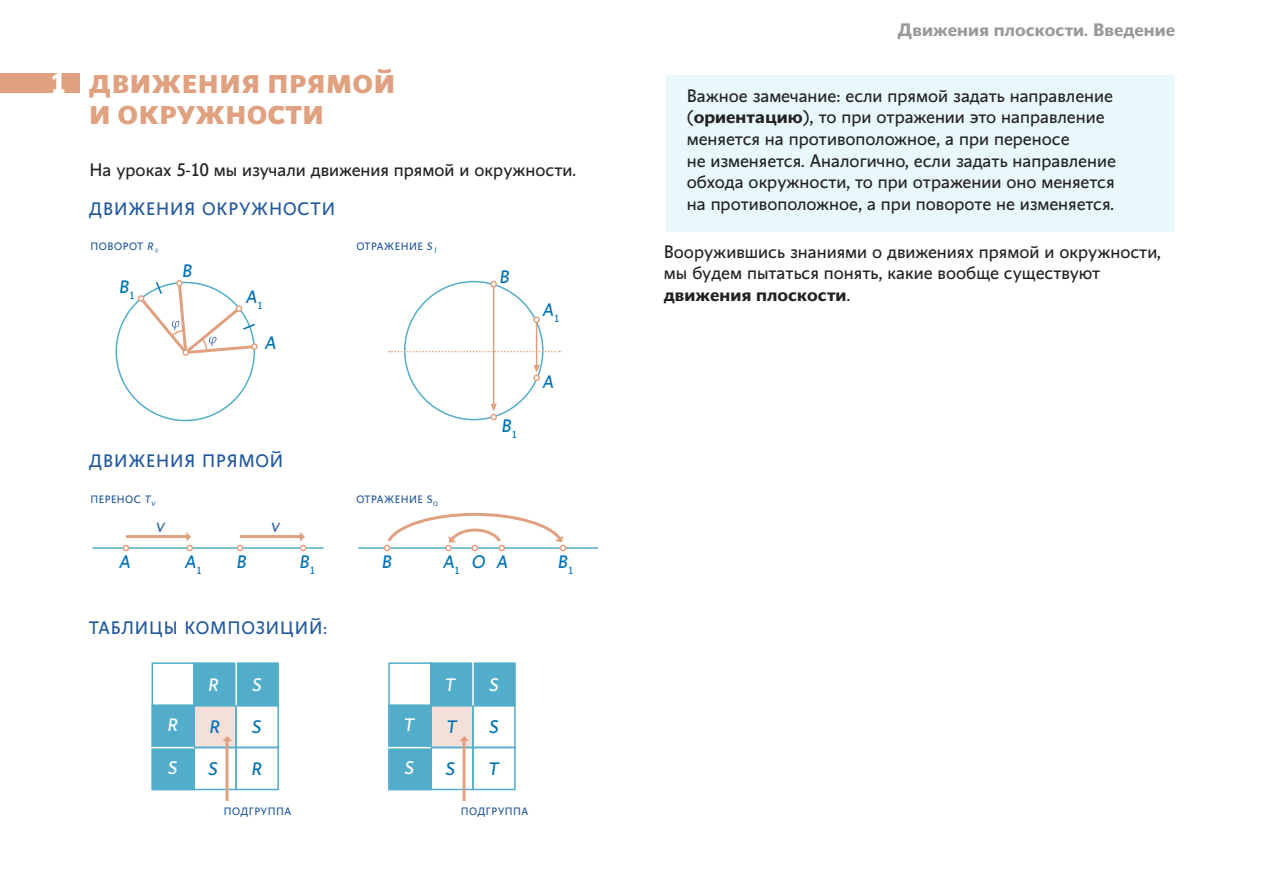
<style>
.page{position:relative;width:1263px;height:893px;background:#fff}
.page>*{position:absolute;margin:0;border:0;box-sizing:border-box;transform-origin:0 0}
.t1{font:800 25.65px/30.8px "Conqueror Sans";color:#e0a180}
.t2{font:18px/21.6px "Conqueror Sans";color:#222221}
.t3{font:18px "Conqueror Sans";letter-spacing:.05em;color:#2259a1}
.t4{font:italic 18px "Conqueror Sans";color:#0073b6}
.t5{font:700 18px "Conqueror Sans";color:#999}
.t6{font:italic 18px "Conqueror Sans";color:#fff}
.t7{font:italic 13.2px "Conqueror Sans";color:#2259a1}
.t8{font:10.65px "Conqueror Sans";letter-spacing:.05em;color:#2259a1}
.t9{font:italic 8.4px "Conqueror Sans";color:#0073b6}
.s1{font-weight:700;font-size:29.4px;color:#fff}
.s2{font-style:italic}
.s3{font-weight:700}
</style>
<div class="page">
<div style="left:194px;top:705px;width:42px;height:42px;background:#f4e0d9"></div>
<div style="left:430px;top:705px;width:42px;height:42px;background:#f4e0d9"></div>
<div style="left:235px;top:705px;width:44px;height:43px;border:2px solid #52adca"></div>
<div style="left:193px;top:747px;width:44px;height:43px;border:2px solid #52adca"></div>
<div style="left:235px;top:747px;width:44px;height:43px;border:2px solid #52adca"></div>
<div style="left:472px;top:705px;width:44px;height:43px;border:2px solid #52adca"></div>
<div style="left:430px;top:747px;width:44px;height:43px;border:2px solid #52adca"></div>
<div style="left:472px;top:747px;width:44px;height:43px;border:2px solid #52adca"></div>
<div style="left:0;top:74px;width:80px;height:19px;background:#e0a180"></div>
<div style="left:666px;top:75px;width:508px;height:157px;background:#e9f8fa"></div>
<svg style="left:389px;top:351px;width:171px;height:1px"></svg>
<svg style="left:490px;top:404px;width:7px;height:16px"></svg>
<div style="left:490px;top:414px;width:7px;height:6px;border:2px solid #e0a180;border-radius:50%"></div>
<svg style="left:533px;top:365px;width:7px;height:11px"></svg>
<div style="left:533px;top:375px;width:7px;height:6px;border:2px solid #e0a180;border-radius:50%"></div>
<div style="left:533px;top:316px;width:7px;height:7px;border:2px solid #e0a180;border-radius:50%"></div>
<div style="left:490px;top:281px;width:7px;height:6px;border:2px solid #e0a180;border-radius:50%"></div>
<hr style="left:493px;top:287px;width:1px;height:120px;background:#e0a180">
<hr style="left:536px;top:322px;width:1px;height:43px;background:#e0a180">
<svg style="left:154px;top:248px;width:5px;height:5px"></svg>
<svg style="left:137px;top:280px;width:121px;height:77px"></svg>
<hr style="left:93px;top:547px;width:231px;height:2px;background:#52adca">
<hr style="left:358px;top:547px;width:240px;height:2px;background:#52adca">
<svg style="left:123px;top:545px;width:6px;height:6px"></svg>
<div style="left:186px;top:545px;width:7px;height:6px;border:2px solid #e0a180;border-radius:50%"></div>
<svg style="left:237px;top:545px;width:6px;height:6px"></svg>
<hr style="left:126px;top:535px;width:62px;height:3px;background:#e0a180">
<hr style="left:240px;top:535px;width:62px;height:3px;background:#e0a180">
<svg style="left:186px;top:532px;width:6px;height:19px"></svg>
<svg style="left:300px;top:532px;width:6px;height:19px"></svg>
<hr style="left:225px;top:739px;width:3px;height:62px;background:#e0a180">
<svg style="left:223px;top:736px;width:9px;height:5px"></svg>
<hr style="left:462px;top:739px;width:3px;height:62px;background:#e0a180">
<svg style="left:460px;top:736px;width:9px;height:5px"></svg>
<svg style="left:384px;top:512px;width:182px;height:39px"></svg>
<div style="left:152px;top:705px;width:43px;height:85px;background:#52adca"></div>
<div style="left:193px;top:662px;width:86px;height:44px;background:#52adca"></div>
<div style="left:152px;top:662px;width:43px;height:44px;border:2px solid #52adca"></div>
<div style="left:235px;top:663px;width:44px;height:43px;border:2px solid #52adca"></div>
<hr style="left:235px;top:657px;width:2px;height:48px;background:#fff">
<hr style="left:145px;top:747px;width:49px;height:1px;background:#fff">
<div style="left:388px;top:705px;width:44px;height:85px;background:#52adca"></div>
<div style="left:430px;top:662px;width:85px;height:44px;background:#52adca;border:2px solid #52adca"></div>
<div style="left:388px;top:662px;width:44px;height:44px;border:2px solid #52adca"></div>
<div style="left:472px;top:663px;width:44px;height:43px;border:2px solid #52adca"></div>
<div style="left:388px;top:705px;width:44px;height:43px;border:2px solid #52adca"></div>
<div style="left:388px;top:747px;width:44px;height:43px;border:2px solid #52adca"></div>
<hr style="left:472px;top:657px;width:2px;height:48px;background:#fff">
<hr style="left:382px;top:747px;width:49px;height:1px;background:#fff">
<h1 class="t1" style="left:89px;top:69px;width:308px;text-indent:-39px"><span class="s1">1</span> ДВИЖЕНИЯ ПРЯМОЙ<br>И ОКРУЖНОСТИ</h1>
<p class="t2" style="left:90px;top:159px;width:488px">На уроках 5-10 мы изучали движения прямой и окружности.</p>
<p class="t3" style="left:89px;top:198px;width:248px">ДВИЖЕНИЯ ОКРУЖНОСТИ</p>
<p class="t8" style="left:91px;top:240px;width:64px">ПОВОРОТ <span class="s2">R</span></p>
<p class="t4" style="left:120px;top:276px;width:17px">B<sub>1</sub></p>
<p class="t4" style="left:183px;top:260px;width:11px">B</p>
<p class="t4" style="left:246px;top:286px;width:18px">A<sub>1</sub></p>
<p class="t4" style="left:265px;top:332px;width:13px">A</p>
<p class="t8" style="left:356px;top:240px;width:78px">ОТРАЖЕНИЕ <span class="s2">S</span></p>
<p class="t9" style="left:434px;top:245px;width:3px">l</p>
<p class="t3" style="left:89px;top:450px;width:196px">ДВИЖЕНИЯ ПРЯМОЙ</p>
<p class="t8" style="left:91px;top:493px;width:67px">ПЕРЕНОС <span class="s2">T</span><sub>V</sub></p>
<p class="t8" style="left:356px;top:493px;width:83px">ОТРАЖЕНИЕ S<sub>O</sub></p>
<p class="t7" style="left:156px;top:519px;width:10px">V</p>
<p class="t7" style="left:271px;top:519px;width:10px">V</p>
<p class="t4" style="left:500px;top:266px;width:11px">B</p>
<p class="t4" style="left:502px;top:415px;width:17px">B<sub>1</sub></p>
<p class="t4" style="left:543px;top:299px;width:18px">A<sub>1</sub></p>
<p class="t4" style="left:543px;top:371px;width:13px">A</p>
<p class="t4" style="left:120px;top:551px;width:13px">A</p>
<p class="t4" style="left:472px;top:551px;width:37px">O A</p>
<p class="t4" style="left:237px;top:551px;width:11px">B</p>
<p class="t4" style="left:382px;top:551px;width:11px">B</p>
<p class="t4" style="left:300px;top:551px;width:17px">B<sub>1</sub></p>
<p class="t4" style="left:558px;top:551px;width:17px">B<sub>1</sub></p>
<p class="t4" style="left:185px;top:551px;width:18px">A<sub>1</sub></p>
<p class="t4" style="left:443px;top:551px;width:18px">A<sub>1</sub></p>
<p class="t3" style="left:89px;top:617px;width:240px">ТАБЛИЦЫ КОМПОЗИЦИЙ:</p>
<p class="t6" style="left:168px;top:714px;width:12px">R</p>
<p class="t6" style="left:168px;top:757px;width:11px">S</p>
<p class="t6" style="left:209px;top:674px;width:12px">R</p>
<p class="t4" style="left:210px;top:716px;width:12px">R</p>
<p class="t4" style="left:208px;top:758px;width:11px">S</p>
<p class="t6" style="left:252px;top:674px;width:11px">S</p>
<p class="t6" style="left:445px;top:674px;width:12px">T</p>
<p class="t6" style="left:404px;top:714px;width:12px">T</p>
<p class="t6" style="left:404px;top:757px;width:11px">S</p>
<p class="t4" style="left:252px;top:716px;width:11px">S</p>
<p class="t4" style="left:447px;top:716px;width:12px">T</p>
<p class="t4" style="left:445px;top:758px;width:11px">S</p>
<p class="t4" style="left:252px;top:758px;width:12px">R</p>
<p class="t6" style="left:489px;top:674px;width:11px">S</p>
<p class="t4" style="left:489px;top:716px;width:11px">S</p>
<p class="t4" style="left:489px;top:758px;width:12px">T</p>
<p class="t8" style="left:224px;top:805px;width:69px">ПОДГРУППА</p>
<p class="t8" style="left:461px;top:805px;width:69px">ПОДГРУППА</p>
<p class="t5" style="left:898px;top:19px;width:279px">Движения плоскости. Введение</p>
<p class="t2" style="left:687px;top:85px;width:431px">Важное замечание: если прямой задать направление (<span class="s3">ориентацию</span>), то при отражении это направление меняется на противоположное, а при переносе<br>не изменяется. Аналогично, если задать направление обхода окружности, то при отражении оно меняется на противоположное, а при повороте не изменяется.</p>
<p class="t2" style="left:664px;top:241px;width:499px">Вооружившись знаниями о движениях прямой и окружности, мы будем пытаться понять, какие вообще существуют <span class="s3">движения плоскости</span>.</p>
</div>
